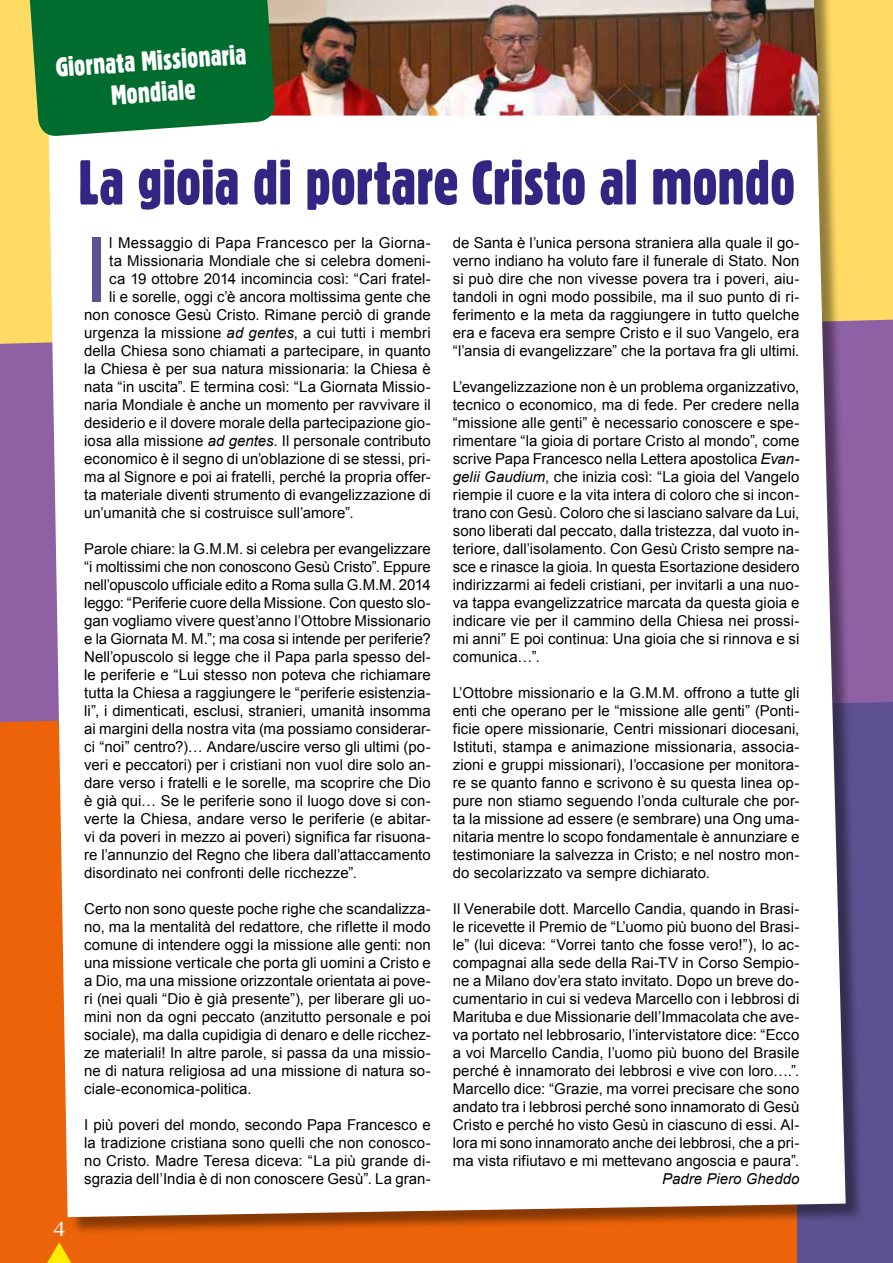
<style>
.page{position:relative;width:893px;height:1263px;background:#fff}
.page>*{position:absolute;margin:0;border:0;box-sizing:border-box;transform-origin:0 0}
.t1{font:90.45px "Arial";color:#5e5191}
.t2{font:61.5px "Gothic 821 Condensed BT";letter-spacing:-.005em;color:#312783}
.t3{font:27px/31.5px "Gothic 821 Condensed BT";color:#fff;text-align:center}
.t4{font:20.7px "Times New Roman";color:#fff;scale:1.16 1}
.t5{font:15px/18px "Arial";letter-spacing:.005em;color:#000;text-align:justify}
.t6{font:italic 15px "Arial";color:#000}
.s1{font-style:italic}
</style>
<div class="page">
<div style="left:796px;top:722px;width:97px;height:541px;background:#5e5191"></div>
<div style="left:0;top:0;width:893px;height:345px;background:#ffdb65"></div>
<div style="left:0;top:669px;width:796px;height:594px;background:#ec6309"></div>
<div style="left:0;top:320px;width:893px;height:402px;background:#8e61a5"></div>
<svg style="left:47px;top:1242px;width:24px;height:21px"></svg>
<div style="left:49px;top:0;width:815px;height:1235px;background:#000;opacity:.43"></div>
<div style="left:46px;top:0;width:800px;height:1217px;background:#fff"></div>
<img style="left:276px;top:0;width:544px;height:116px">
<svg style="left:29px;top:0;width:247px;height:137px;background:#17783b"></svg>
<h3 class="t3" style="left:55px;top:52px;width:193px;rotate:-4deg">Giornata Missionaria<br>Mondiale</h3>
<h3 class="t4" style="left:53px;top:1215px;width:12px">4</h3>
<h2 class="t2" style="left:78px;top:145px;width:718px">La gioia di portare Cristo al mondo</h2>
<p class="t5" style="left:453px;top:234px;width:348px">de Santa è l’unica persona straniera alla quale il go&shy;verno indiano ha voluto fare il funerale di Stato. Non si può dire che non vivesse povera tra i poveri, aiu&shy;tandoli in ogni modo possibile, ma il suo punto di ri&shy;ferimento e la meta da raggiungere in tutto quelche era e faceva era sempre Cristo e il suo Vangelo, era “l’ansia di evangelizzare” che la portava fra gli ultimi.</p>
<p class="t5" style="left:453px;top:378px;width:348px">L’evangelizzazione non è un problema organizzativo, tecnico o economico, ma di fede. Per credere nella “missione alle genti” è necessario conoscere e spe&shy;rimentare “la gioia di portare Cristo al mondo”, come scrive Papa Francesco nella Lettera apostolica <span class="s1">Evan&shy;gelii Gaudium</span>, che inizia così: “La gioia del Vangelo riempie il cuore e la vita intera di coloro che si incon&shy;trano con Gesù. Coloro che si lasciano salvare da Lui, sono liberati dal peccato, dalla tristezza, dal vuoto in&shy;teriore, dall’isolamento. Con Gesù Cristo sempre na&shy;sce e rinasce la gioia. In questa Esortazione desidero indirizzarmi ai fedeli cristiani, per invitarli a una nuo&shy;va tappa evangelizzatrice marcata da questa gioia e indicare vie per il cammino della Chiesa nei prossi&shy;mi anni” E poi continua: Una gioia che si rinnova e si comunica…”.</p>
<p class="t5" style="left:453px;top:684px;width:348px">L’Ottobre missionario e la G.M.M. offrono a tutte gli enti che operano per le “missione alle genti” (Ponti&shy;ficie opere missionarie, Centri missionari diocesani, Istituti, stampa e animazione missionaria, associa&shy;zioni e gruppi missionari), l’occasione per monitora&shy;re se quanto fanno e scrivono è su questa linea op&shy;pure non stiamo seguendo l’onda culturale che por&shy;ta la missione ad essere (e sembrare) una Ong uma&shy;nitaria mentre lo scopo fondamentale è annunziare e testimoniare la salvezza in Cristo; e nel nostro mon&shy;do secolarizzato va sempre dichiarato.</p>
<p class="t5" style="left:453px;top:900px;width:348px">Il Venerabile dott. Marcello Candia, quando in Brasi&shy;le ricevette il Premio de “L’uomo più buono del Brasi&shy;le” (lui diceva: “Vorrei tanto che fosse vero!”), lo ac&shy;compagnai alla sede della Rai-TV in Corso Sempio&shy;ne a Milano dov’era stato invitato. Dopo un breve do&shy;cumentario in cui si vedeva Marcello con i lebbrosi di Marituba e due Missionarie dell’Immacolata che ave&shy;va portato nel lebbrosario, l’intervistatore dice: “Ecco a voi Marcello Candia, l’uomo più buono del Brasile perché è innamorato dei lebbrosi e vive con loro….”.<br>Marcello dice: “Grazie, ma vorrei precisare che sono andato tra i lebbrosi perché sono innamorato di Gesù Cristo e perché ho visto Gesù in ciascuno di essi. Al&shy;lora mi sono innamorato anche dei lebbrosi, che a pri&shy;ma vista rifiutavo e mi mettevano angoscia e paura”.</p>
<p class="t6" style="left:662px;top:1169px;width:139px">Padre Piero Gheddo</p>
<h1 class="t1" style="left:84px;top:211px;width:27px">I</h1>
<p class="t5" style="left:109px;top:234px;width:323px">l Messaggio di Papa Francesco per la Giorna-</p>
<p class="t5" style="left:109px;top:252px;width:323px">ta Missionaria Mondiale che si celebra domeni-</p>
<p class="t5" style="left:109px;top:270px;width:323px">ca 19 ottobre 2014 incomincia così: “Cari fratel-</p>
<p class="t5" style="left:109px;top:288px;width:323px">li e sorelle, oggi c’è ancora moltissima gente che</p>
<p class="t5" style="left:84px;top:306px;width:348px">non conosce Gesù Cristo. Rimane perciò di grande</p>
<p class="t5" style="left:84px;top:324px;width:348px">urgenza la missione <span class="s1">ad gentes</span>, a cui tutti i membri</p>
<p class="t5" style="left:84px;top:342px;width:348px">della Chiesa sono chiamati a partecipare, in quanto</p>
<p class="t5" style="left:84px;top:360px;width:348px">la Chiesa è per sua natura missionaria: la Chiesa è</p>
<p class="t5" style="left:84px;top:378px;width:348px">nata “in uscita”. E termina così: “La Giornata Missio-</p>
<p class="t5" style="left:84px;top:396px;width:348px">naria Mondiale è anche un momento per ravvivare il</p>
<p class="t5" style="left:84px;top:414px;width:348px">desiderio e il dovere morale della partecipazione gio-</p>
<p class="t5" style="left:84px;top:432px;width:348px">iosa alla missione <span class="s1">ad gentes</span>. Il personale contributo</p>
<p class="t5" style="left:84px;top:450px;width:348px">economico è il segno di un’oblazione di se stessi, pri-</p>
<p class="t5" style="left:84px;top:468px;width:348px">ma al Signore e poi ai fratelli, perché la propria offer-</p>
<p class="t5" style="left:84px;top:486px;width:348px">ta materiale diventi strumento di evangelizzazione di</p>
<p class="t5" style="left:84px;top:504px;width:271px">un’umanità che si costruisce sull’amore”.</p>
<p class="t5" style="left:84px;top:540px;width:348px">Parole chiare: la G.M.M. si celebra per evangelizzare “i moltissimi che non conoscono Gesù Cristo”. Eppure nell’opuscolo ufficiale edito a Roma sulla G.M.M. 2014 leggo: “Periferie cuore della Missione. Con questo slo&shy;gan vogliamo vivere quest’anno l’Ottobre Missionario e la Giornata M. M.”; ma cosa si intende per periferie?<br>Nell’opuscolo si legge che il Papa parla spesso del&shy;le periferie e “Lui stesso non poteva che richiamare tutta la Chiesa a raggiungere le “periferie esistenzia&shy;li”, i dimenticati, esclusi, stranieri, umanità insomma ai margini della nostra vita (ma possiamo considerar&shy;ci “noi” centro?)… Andare/uscire verso gli ultimi (po&shy;veri e peccatori) per i cristiani non vuol dire solo an&shy;dare verso i fratelli e le sorelle, ma scoprire che Dio è già qui… Se le periferie sono il luogo dove si con&shy;verte la Chiesa, andare verso le periferie (e abitar&shy;vi da poveri in mezzo ai poveri) significa far risuona&shy;re l’annunzio del Regno che libera dall’attaccamento disordinato nei confronti delle ricchezze”.</p>
<p class="t5" style="left:84px;top:900px;width:348px">Certo non sono queste poche righe che scandalizza&shy;no, ma la mentalità del redattore, che riflette il modo comune di intendere oggi la missione alle genti: non una missione verticale che porta gli uomini a Cristo e a Dio, ma una missione orizzontale orientata ai pove&shy;ri (nei quali “Dio è già presente”), per liberare gli uo&shy;mini non da ogni peccato (anzitutto personale e poi sociale), ma dalla cupidigia di denaro e delle ricchez&shy;ze materiali! In altre parole, si passa da una missio&shy;ne di natura religiosa ad una missione di natura so&shy;ciale-economica-politica.</p>
<p class="t5" style="left:84px;top:1116px;width:348px">I più poveri del mondo, secondo Papa Francesco e la tradizione cristiana sono quelli che non conosco&shy;no Cristo. Madre Teresa diceva: “La più grande di&shy;sgrazia dell’India è di non conoscere Gesù”. La gran-</p>
</div>
